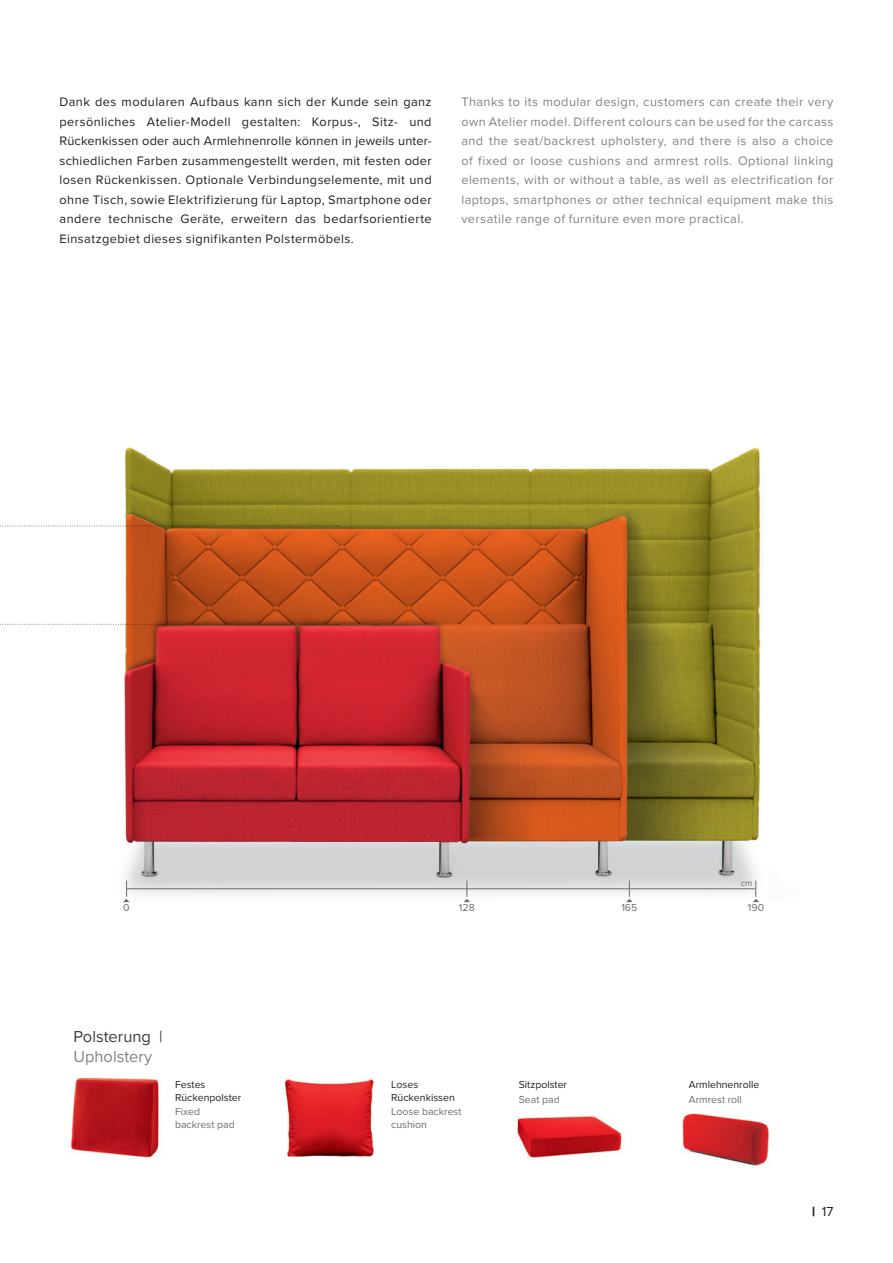
<style>
.page{position:relative;width:893px;height:1263px;background:#fff}
.page>*{position:absolute;margin:0;border:0;box-sizing:border-box;transform-origin:0 0}
.t1{font:16.5px "Proxima Nova";color:#3e3e3f}
.t2{font:16.5px "Proxima Nova";color:#808285}
.t3{font:13.5px "Proxima Nova";color:#231f20}
.t4{font:12.75px/19.5px "Proxima Nova";letter-spacing:.035em;color:#231f20;text-align:justify}
.t5{font:12.75px/19.5px "Proxima Nova";letter-spacing:.035em;color:#808285;text-align:justify}
.t6{font:10.5px/12.6px "Proxima Nova";color:#6c6d70}
.t7{font:10.5px/12.6px "Proxima Nova";color:#231f20}
.t8{font:9px "Proxima Nova";color:#6c6d70}
.s1{font-weight:900}
</style>
<div class="page">
<img style="left:15px;top:447px;width:746px;height:456px">
<hr style="left:127px;top:888px;width:628px;height:1px;background:#6c6d70">
<svg style="left:0;top:526px;width:339px;height:1px"></svg>
<svg style="left:0;top:624px;width:339px;height:1px"></svg>
<svg style="left:123px;top:881px;width:7px;height:21px"></svg>
<svg style="left:753px;top:881px;width:6px;height:21px"></svg>
<svg style="left:626px;top:881px;width:7px;height:21px"></svg>
<svg style="left:464px;top:881px;width:6px;height:21px"></svg>
<img style="left:71px;top:1077px;width:90px;height:81px">
<img style="left:517px;top:1116px;width:105px;height:43px">
<img style="left:284px;top:1077px;width:90px;height:80px">
<img style="left:682px;top:1113px;width:87px;height:53px">
<p class="t4" style="left:60px;top:92px;width:374px">Dank des modularen Aufbaus kann sich der Kunde sein ganz persönliches Atelier-Modell gestalten: Korpus-, Sitz- und Rückenkissen oder auch Armlehnenrolle können in jeweils unter&shy;schiedlichen Farben zusammengestellt werden, mit festen oder losen Rückenkissen. Optionale Verbindungselemente, mit und ohne Tisch, sowie Elektrifizierung für Laptop, Smartphone oder andere technische Geräte, erweitern das bedarfsorientierte Einsatzgebiet dieses signifikanten Polstermöbels.</p>
<p class="t5" style="left:461px;top:92px;width:374px">Thanks to its modular design, customers can create their very own Atelier model. Different colours can be used for the carcass and the seat/backrest upholstery, and there is also a choice of fixed or loose cushions and armrest rolls. Optional linking elements, with or without a table, as well as electrification for laptops, smartphones or other technical equipment make this versatile range of furniture even more practical.</p>
<p class="t8" style="left:741px;top:876px;width:13px">cm</p>
<p class="t6" style="left:123px;top:901px;width:8px">0</p>
<p class="t6" style="left:459px;top:901px;width:17px">128</p>
<p class="t6" style="left:621px;top:901px;width:17px">165</p>
<p class="t6" style="left:748px;top:901px;width:18px">190</p>
<p class="t1" style="left:73px;top:1024px;width:91px">Polsterung |</p>
<p class="t2" style="left:73px;top:1044px;width:80px">Upholstery</p>
<p class="t7" style="left:175px;top:1078px;width:68px">Festes<br>Rückenpolster</p>
<p class="t6" style="left:175px;top:1105px;width:61px">Fixed backrest pad</p>
<p class="t7" style="left:391px;top:1078px;width:65px">Loses<br>Rückenkissen</p>
<p class="t6" style="left:391px;top:1105px;width:72px">Loose backrest cushion</p>
<p class="t7" style="left:519px;top:1078px;width:50px">Sitzpolster</p>
<p class="t6" style="left:519px;top:1092px;width:42px">Seat pad</p>
<p class="t7" style="left:689px;top:1078px;width:72px">Armlehnenrolle</p>
<p class="t6" style="left:689px;top:1092px;width:55px">Armrest roll</p>
<p class="t3" style="left:812px;top:1201px;width:23px"><span class="s1">|</span> 17</p>
</div>
